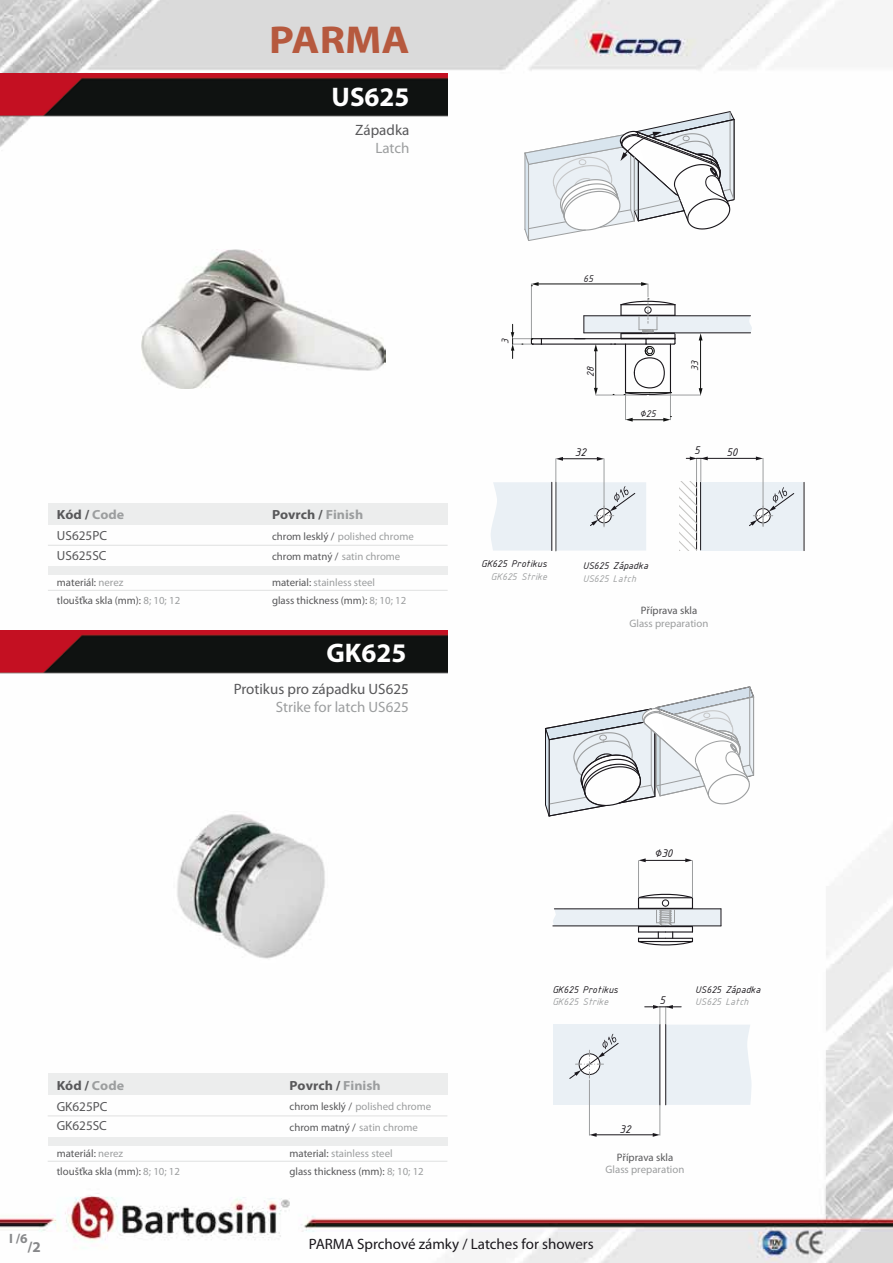
<style>
.page{position:relative;width:893px;height:1263px;background:#fff}
.page>*{position:absolute;margin:0;border:0;box-sizing:border-box;transform-origin:0 0}
.t1{font:700 39px "Myriad Pro";color:#b6593e;scale:1.1 1}
.t2{font:700 27px "Myriad Pro";color:#fff}
.t3{font:15px "Myriad Pro";color:#1a171c}
.t4{font:15px "Myriad Pro";color:#58585a}
.t5{font:15px "Myriad Pro";color:#9c9e9f}
.t6{font:700 15px "Myriad Pro";color:#87888a}
.t7{font:700 13.5px "Myriad Pro";color:#87888a}
.t8{font:700 13.2px "Myriad Pro";color:#58585a;scale:1.06 1}
.t9{font:13.2px/19.4px "Myriad Pro";color:#58585a}
.t10{font:12px "ISOCPEUR Italic";color:#1a171c}
.t11{font:10.8px/17.9px "Myriad Pro";color:#58585a}
.t12{font:10.8px/20.2px "Myriad Pro";color:#9c9e9f}
.t13{font:10.5px "ISOCPEUR Italic";color:#1a171c}
.t14{font:10.5px "ISOCPEUR Italic";color:#9c9e9f}
.s1{color:#9c9e9f}
.s2{color:#58585a}
</style>
<div class="page">
<img style="left:0;top:0;width:893px;height:1263px">
<img style="left:0;top:73px;width:447px;height:91px">
<img style="left:0;top:631px;width:447px;height:91px">
<hr style="left:532px;top:338px;width:53px;height:1px;background:#1a171c">
<hr style="left:541px;top:343px;width:105px;height:2px;background:#1a171c">
<hr style="left:531px;top:284px;width:1px;height:54px;background:#9c9e9f">
<hr style="left:537px;top:284px;width:105px;height:1px;background:#111211">
<svg style="left:511px;top:324px;width:31px;height:34px"></svg>
<svg style="left:531px;top:282px;width:8px;height:4px"></svg>
<svg style="left:584px;top:282px;width:168px;height:140px"></svg>
<div style="left:48px;top:566px;width:400px;height:8px;background:#eceded"></div>
<div style="left:48px;top:503px;width:400px;height:21px;background:#eceded"></div>
<hr style="left:48px;top:545px;width:400px;height:1px;background:#e3e4e4">
<hr style="left:48px;top:590px;width:400px;height:1px;background:#e3e4e4">
<div style="left:48px;top:1137px;width:399px;height:8px;background:#eceded"></div>
<div style="left:48px;top:1074px;width:399px;height:21px;background:#eceded"></div>
<hr style="left:48px;top:1115px;width:399px;height:1px;background:#e3e4e4">
<hr style="left:48px;top:1161px;width:399px;height:1px;background:#e3e4e4">
<img style="left:142px;top:250px;width:244px;height:138px">
<svg style="left:490px;top:482px;width:156px;height:69px;background:#e6ecf0"></svg>
<hr style="left:556px;top:459px;width:1px;height:92px;background:#9c9e9f">
<hr style="left:604px;top:459px;width:1px;height:68px;background:#9c9e9f">
<hr style="left:562px;top:458px;width:36px;height:1px;background:#1a171c">
<svg style="left:597px;top:457px;width:7px;height:4px"></svg>
<svg style="left:556px;top:457px;width:7px;height:4px"></svg>
<div style="left:701px;top:482px;width:102px;height:69px;background:#eaf0f5"></div>
<hr style="left:763px;top:458px;width:1px;height:69px;background:#9c9e9f">
<hr style="left:706px;top:458px;width:51px;height:1px;background:#1a171c">
<svg style="left:756px;top:456px;width:7px;height:4px"></svg>
<hr style="left:700px;top:482px;width:1px;height:68px;background:#1a171c">
<hr style="left:804px;top:482px;width:1px;height:69px;background:#1a171c">
<svg style="left:686px;top:456px;width:22px;height:25px"></svg>
<hr style="left:696px;top:482px;width:1px;height:68px;background:#1a171c">
<svg style="left:679px;top:482px;width:17px;height:68px"></svg>
<svg style="left:749px;top:487px;width:46px;height:39px"></svg>
<hr style="left:638px;top:860px;width:1px;height:38px;background:#9c9e9f">
<hr style="left:692px;top:860px;width:1px;height:38px;background:#9c9e9f">
<hr style="left:644px;top:860px;width:43px;height:1px;background:#1a171c">
<svg style="left:638px;top:858px;width:8px;height:4px"></svg>
<svg style="left:685px;top:858px;width:7px;height:4px"></svg>
<svg style="left:553px;top:893px;width:169px;height:53px"></svg>
<div style="left:553px;top:1024px;width:107px;height:81px;background:#eaf0f5"></div>
<svg style="left:569px;top:1034px;width:50px;height:45px"></svg>
<hr style="left:589px;top:1080px;width:1px;height:55px;background:#9c9e9f">
<hr style="left:660px;top:1105px;width:1px;height:30px;background:#9c9e9f">
<hr style="left:595px;top:1134px;width:59px;height:1px;background:#1a171c">
<svg style="left:653px;top:1133px;width:7px;height:4px"></svg>
<svg style="left:589px;top:1133px;width:8px;height:4px"></svg>
<svg style="left:645px;top:1005px;width:107px;height:100px"></svg>
<hr style="left:665px;top:1024px;width:1px;height:81px;background:#1a171c">
<img style="left:172px;top:811px;width:157px;height:152px">
<svg style="left:545px;top:686px;width:210px;height:131px"></svg>
<svg style="left:524px;top:111px;width:211px;height:130px"></svg>
<h1 class="t1" style="left:269px;top:14px;width:129px">PARMA</h1>
<h2 class="t2" style="left:332px;top:79px;width:79px">US625</h2>
<h3 class="t4" style="left:355px;top:121px;width:56px">Západka</h3>
<h3 class="t5" style="left:375px;top:139px;width:36px">Latch</h3>
<p class="t8" style="left:57px;top:506px;width:65px">Kód / <span class="s1">Code</span></p>
<p class="t8" style="left:272px;top:506px;width:88px">Povrch / <span class="s1">Finish</span></p>
<p class="t12" style="left:272px;top:526px;width:143px"><span class="s2">chrom lesklý /</span> polished chrome <span class="s2">chrom matný /</span> satin chrome</p>
<p class="t11" style="left:57px;top:573px;width:125px">materiál: <span class="s1">nerez<br></span>tloušťka skla (mm): <span class="s1">8; 10; 12</span></p>
<p class="t11" style="left:272px;top:573px;width:136px">material: <span class="s1">stainless steel<br></span>glass thickness (mm): <span class="s1">8; 10; 12</span></p>
<p class="t9" style="left:57px;top:526px;width:52px">US625PC<br>US625SC</p>
<h2 class="t2" style="left:326px;top:635px;width:81px">GK625</h2>
<h3 class="t4" style="left:234px;top:679px;width:176px">Protikus pro západku US625</h3>
<h3 class="t5" style="left:276px;top:697px;width:135px">Strike for latch US625</h3>
<p class="t13" style="left:498px;top:344px;width:7px;rotate:-90deg">3</p>
<p class="t13" style="left:583px;top:272px;width:11px">65</p>
<p class="t13" style="left:584px;top:376px;width:12px;rotate:-90deg">28</p>
<p class="t10" style="left:575px;top:445px;width:13px">32</p>
<p class="t13" style="left:640px;top:406px;width:18px">∅25</p>
<p class="t13" style="left:688px;top:370px;width:12px;rotate:-90deg">33</p>
<p class="t10" style="left:694px;top:442px;width:7px">5</p>
<p class="t10" style="left:726px;top:444px;width:13px">50</p>
<p class="t13" style="left:481px;top:557px;width:67px">GK625 Protikus</p>
<p class="t14" style="left:491px;top:569px;width:58px">GK625 Strike</p>
<p class="t13" style="left:583px;top:559px;width:67px">US625 Západka</p>
<p class="t14" style="left:583px;top:571px;width:55px">US625 Latch</p>
<p class="t11" style="left:641px;top:601px;width:58px">Příprava skla</p>
<p class="t12" style="left:630px;top:613px;width:80px">Glass preparation</p>
<p class="t10" style="left:654px;top:846px;width:20px">∅30</p>
<p class="t13" style="left:552px;top:983px;width:67px">GK625 Protikus</p>
<p class="t14" style="left:552px;top:995px;width:58px">GK625 Strike</p>
<p class="t10" style="left:660px;top:992px;width:7px">5</p>
<p class="t13" style="left:695px;top:983px;width:67px">US625 Západka</p>
<p class="t14" style="left:695px;top:995px;width:55px">US625 Latch</p>
<p class="t8" style="left:57px;top:1077px;width:65px">Kód / <span class="s1">Code</span></p>
<p class="t8" style="left:289px;top:1077px;width:88px">Povrch / <span class="s1">Finish</span></p>
<p class="t12" style="left:289px;top:1096px;width:143px"><span class="s2">chrom lesklý /</span> polished chrome <span class="s2">chrom matný /</span> satin chrome</p>
<p class="t11" style="left:57px;top:1144px;width:125px">materiál: <span class="s1">nerez<br></span>tloušťka skla (mm): <span class="s1">8; 10; 12</span></p>
<p class="t11" style="left:290px;top:1144px;width:136px">material: <span class="s1">stainless steel<br></span>glass thickness (mm): <span class="s1">8; 10; 12</span></p>
<p class="t9" style="left:57px;top:1097px;width:52px">GK625PC<br>GK625SC</p>
<p class="t10" style="left:620px;top:1121px;width:13px">32</p>
<p class="t11" style="left:617px;top:1148px;width:58px">Příprava skla</p>
<p class="t12" style="left:606px;top:1159px;width:80px">Glass preparation</p>
<p class="t7" style="left:9px;top:1230px;width:20px">I /6</p>
<h3 class="t6" style="left:28px;top:1237px;width:15px">/2</h3>
<h3 class="t3" style="left:309px;top:1235px;width:286px">PARMA Sprchové zámky / Latches for showers</h3>
</div>
